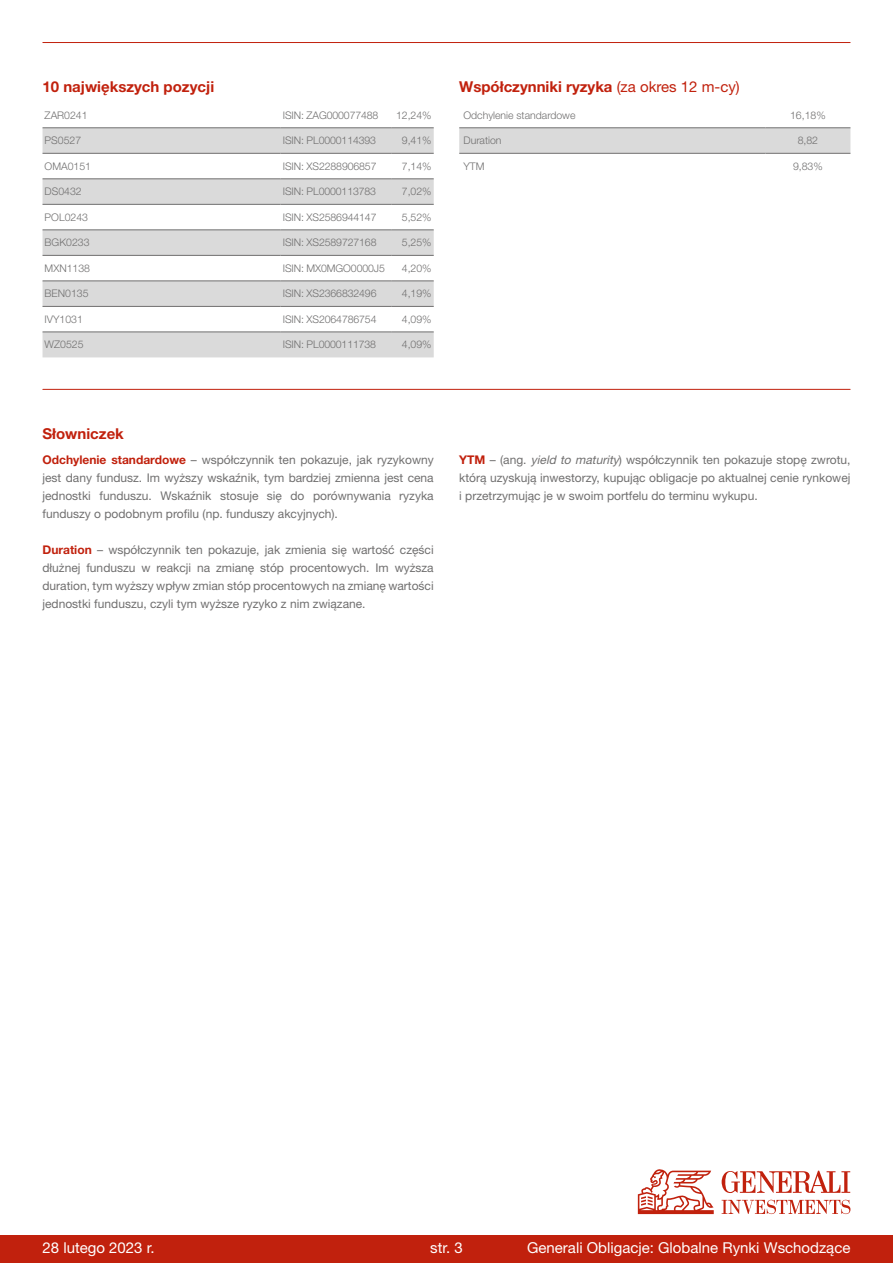
<style>
.page{position:relative;width:893px;height:1263px;background:#fff}
.page>*{position:absolute;margin:0;border:0;box-sizing:border-box;transform-origin:0 0}
.t1{font:700 15px "Helvetica Neue LT Pro";color:#c1210d}
.t2{font:15px "Helvetica Neue LT Pro";color:#fff}
.t3{font:12px/18px "Helvetica Neue LT Pro";color:#706f6f;text-align:justify}
.t4{font:300 10.5px "Helvetica Neue LT Pro";letter-spacing:-.01em;color:#706f6f}
.s1{font-weight:400}
.s2{font-weight:700;color:#c1210d}
.s3{font-style:italic}
</style>
<div class="page">
<hr style="left:43px;top:389px;width:807px;height:1px;background:#c1210d">
<svg style="left:43px;top:127px;width:391px;height:1px"></svg>
<svg style="left:43px;top:129px;width:391px;height:228px;fill:#dadada"></svg>
<hr style="left:43px;top:128px;width:238px;height:1px;background:#706f6f">
<hr style="left:281px;top:128px;width:110px;height:1px;background:#706f6f">
<hr style="left:391px;top:128px;width:43px;height:1px;background:#706f6f">
<hr style="left:43px;top:153px;width:238px;height:1px;background:#706f6f">
<hr style="left:281px;top:153px;width:110px;height:1px;background:#706f6f">
<hr style="left:391px;top:153px;width:43px;height:1px;background:#706f6f">
<hr style="left:43px;top:179px;width:238px;height:1px;background:#706f6f">
<hr style="left:281px;top:179px;width:110px;height:1px;background:#706f6f">
<hr style="left:391px;top:179px;width:43px;height:1px;background:#706f6f">
<hr style="left:43px;top:204px;width:238px;height:1px;background:#706f6f">
<hr style="left:281px;top:204px;width:110px;height:1px;background:#706f6f">
<hr style="left:391px;top:204px;width:43px;height:1px;background:#706f6f">
<hr style="left:43px;top:230px;width:238px;height:1px;background:#706f6f">
<hr style="left:281px;top:230px;width:110px;height:1px;background:#706f6f">
<hr style="left:391px;top:230px;width:43px;height:1px;background:#706f6f">
<hr style="left:43px;top:255px;width:238px;height:1px;background:#706f6f">
<hr style="left:281px;top:255px;width:110px;height:1px;background:#706f6f">
<hr style="left:391px;top:255px;width:43px;height:1px;background:#706f6f">
<hr style="left:43px;top:281px;width:238px;height:1px;background:#706f6f">
<hr style="left:281px;top:281px;width:110px;height:1px;background:#706f6f">
<hr style="left:391px;top:281px;width:43px;height:1px;background:#706f6f">
<hr style="left:43px;top:306px;width:238px;height:1px;background:#706f6f">
<hr style="left:281px;top:306px;width:110px;height:1px;background:#706f6f">
<hr style="left:391px;top:306px;width:43px;height:1px;background:#706f6f">
<hr style="left:43px;top:332px;width:238px;height:1px;background:#706f6f">
<hr style="left:281px;top:332px;width:110px;height:1px;background:#706f6f">
<hr style="left:391px;top:332px;width:43px;height:1px;background:#706f6f">
<hr style="left:43px;top:42px;width:807px;height:1px;background:#c1210d">
<svg style="left:459px;top:127px;width:391px;height:26px;background:#d6d6d6"></svg>
<hr style="left:459px;top:153px;width:306px;height:1px;background:#706f6f">
<hr style="left:765px;top:153px;width:85px;height:1px;background:#706f6f">
<hr style="left:459px;top:128px;width:306px;height:1px;background:#706f6f">
<hr style="left:765px;top:128px;width:85px;height:1px;background:#706f6f">
<div style="left:0;top:1235px;width:893px;height:28px;background:#c1210d"></div>
<svg style="left:638px;top:1169px;width:76px;height:45px"></svg>
<svg style="left:722px;top:1200px;width:128px;height:14px"></svg>
<svg style="left:722px;top:1171px;width:128px;height:22px"></svg>
<p class="t1" style="left:43px;top:77px;width:173px">10 największych pozycji</p>
<p class="t4" style="left:45px;top:109px;width:44px">ZAR0241</p>
<p class="t4" style="left:283px;top:109px;width:97px">ISIN: ZAG000077488</p>
<p class="t4" style="left:396px;top:109px;width:37px">12,24%</p>
<p class="t4" style="left:45px;top:134px;width:38px">PS0527</p>
<p class="t4" style="left:283px;top:134px;width:95px">ISIN: PL0000114393</p>
<p class="t4" style="left:402px;top:134px;width:31px">9,41%</p>
<p class="t4" style="left:45px;top:160px;width:48px">OMA0151</p>
<p class="t4" style="left:283px;top:160px;width:95px">ISIN: XS2288906857</p>
<p class="t4" style="left:402px;top:160px;width:31px">7,14%</p>
<p class="t4" style="left:45px;top:185px;width:39px">DS0432</p>
<p class="t4" style="left:283px;top:185px;width:95px">ISIN: PL0000113783</p>
<p class="t4" style="left:402px;top:185px;width:31px">7,02%</p>
<p class="t4" style="left:45px;top:211px;width:45px">POL0243</p>
<p class="t4" style="left:283px;top:211px;width:95px">ISIN: XS2586944147</p>
<p class="t4" style="left:402px;top:211px;width:31px">5,52%</p>
<p class="t4" style="left:45px;top:236px;width:46px">BGK0233</p>
<p class="t4" style="left:283px;top:236px;width:95px">ISIN: XS2589727168</p>
<p class="t4" style="left:402px;top:236px;width:31px">5,25%</p>
<p class="t4" style="left:45px;top:262px;width:47px">MXN1138</p>
<p class="t4" style="left:283px;top:262px;width:104px">ISIN: MX0MGO0000J5</p>
<p class="t4" style="left:402px;top:262px;width:31px">4,20%</p>
<p class="t4" style="left:45px;top:287px;width:45px">BEN0135</p>
<p class="t4" style="left:283px;top:287px;width:95px">ISIN: XS2366832496</p>
<p class="t4" style="left:402px;top:287px;width:31px">4,19%</p>
<p class="t4" style="left:45px;top:313px;width:40px">IVY1031</p>
<p class="t4" style="left:283px;top:313px;width:95px">ISIN: XS2064786754</p>
<p class="t4" style="left:402px;top:313px;width:31px">4,09%</p>
<p class="t4" style="left:45px;top:338px;width:40px">WZ0525</p>
<p class="t4" style="left:283px;top:338px;width:95px">ISIN: PL0000111738</p>
<p class="t4" style="left:402px;top:338px;width:31px">4,09%</p>
<p class="t1" style="left:459px;top:77px;width:282px">Współczynniki ryzyka <span class="s1">(za okres 12 m-cy)</span></p>
<p class="t4" style="left:463px;top:109px;width:114px">Odchylenie standardowe</p>
<p class="t4" style="left:790px;top:109px;width:37px">16,18%</p>
<p class="t4" style="left:463px;top:134px;width:40px">Duration</p>
<p class="t4" style="left:798px;top:134px;width:22px">8,82</p>
<p class="t4" style="left:463px;top:160px;width:22px">YTM</p>
<p class="t4" style="left:793px;top:160px;width:31px">9,83%</p>
<p class="t1" style="left:43px;top:424px;width:83px">Słowniczek</p>
<p class="t3" style="left:43px;top:450px;width:393px"><span class="s2">Odchylenie standardowe</span> – współczynnik ten pokazuje, jak ryzykowny jest dany fundusz. Im wyższy wskaźnik, tym bardziej zmienna jest cena jednostki funduszu. Wskaźnik stosuje się do porównywania ryzyka funduszy o podobnym profilu (np. funduszy akcyjnych).</p>
<p class="t3" style="left:43px;top:540px;width:393px"><span class="s2">Duration</span> – współczynnik ten pokazuje, jak zmienia się wartość części dłużnej funduszu w reakcji na zmianę stóp procentowych. Im wyższa duration, tym wyższy wpływ zmian stóp procentowych na zmianę wartości jednostki funduszu, czyli tym wyższe ryzyko z nim związane.</p>
<p class="t3" style="left:459px;top:450px;width:393px"><span class="s2">YTM</span> – (ang. <span class="s3">yield to maturity</span>) współczynnik ten pokazuje stopę zwrotu, którą uzyskują inwestorzy, kupując obligacje po aktualnej cenie rynkowej i przetrzymując je w swoim portfelu do terminu wykupu.</p>
<p class="t2" style="left:43px;top:1238px;width:114px">28 lutego 2023 r.</p>
<p class="t2" style="left:430px;top:1238px;width:34px">str. 3</p>
<p class="t2" style="left:527px;top:1238px;width:325px">Generali Obligacje: Globalne Rynki Wschodzące</p>
</div>
